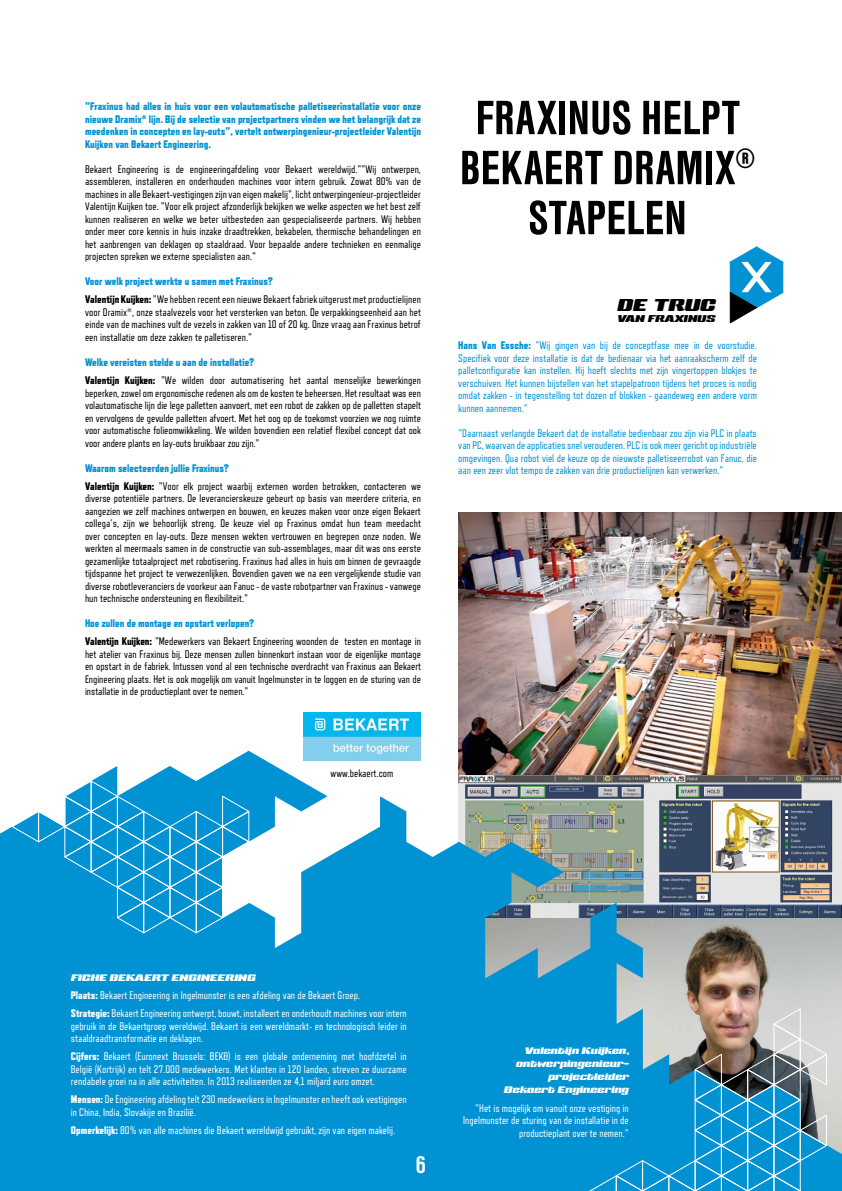
<style>
.page{position:relative;width:842px;height:1191px;background:#fff}
.page>*{position:absolute;margin:0;border:0;box-sizing:border-box;transform-origin:0 0}
.t1{font:700 50px/50px "Nimbus San Con";color:#000;text-align:center}
.t2{font:700 25px "Nimbus San Con";color:#fff}
.t3{font:500 20px "Sneakers Script";color:#000}
.t4{font:500 11.5px "Sneakers Script";color:#000}
.t5{font:11px/12.5px "Refrigerator Deluxe";color:#000;text-align:justify}
.t6{font:11px/12.5px "Refrigerator Deluxe";color:#fff}
.t7{font:11px/12.5px "Refrigerator Deluxe";color:#0092d3;text-align:justify}
.t8{font:800 11px/12.5px "Refrigerator Deluxe";color:#0092d3;text-align:justify}
.t9{font:500 11px/13px "Sneakers Script";color:#fff;text-align:right}
.s1{font-weight:800;color:#0092d3}
.s2{font-weight:800}
</style>
<div class="page">
<img style="left:458px;top:512px;width:384px;height:238px">
<svg style="left:0;top:750px;width:842px;height:441px;background:#439dc4"></svg>
<img style="left:303px;top:712px;width:117px;height:48px">
<svg style="left:11px;top:780px;width:238px;height:153px;background:#30a6db"></svg>
<svg style="left:589px;top:1008px;width:238px;height:183px;background:#469bc0"></svg>
<svg style="left:729px;top:246px;width:55px;height:78px"></svg>
<p class="t8" style="left:85px;top:100px;width:337px">"Fraxinus had alles in huis voor een volautomatische palletiseerinstallatie voor onze nieuwe Dramix® lijn. Bij de selectie van projectpartners vinden we het belangrijk dat ze meedenken in concepten en lay-outs", vertelt ontwerpingenieur-projectleider Valentijn Kuijken van Bekaert Engineering.</p>
<p class="t5" style="left:85px;top:163px;width:337px">Bekaert Engineering is de engineeringafdeling voor Bekaert wereldwijd.""Wij ontwerpen, assembleren, installeren en onderhouden machines voor intern gebruik. Zowat 80% van de machines in alle Bekaert-vestigingen zijn van eigen makelij", licht ontwerpingenieur-projectleider Valentijn Kuijken toe. "Voor elk project afzonderlijk bekijken we welke aspecten we het best zelf kunnen realiseren en welke we beter uitbesteden aan gespecialiseerde partners. Wij hebben onder meer core kennis in huis inzake draadtrekken, bekabelen, thermische behandelingen en het aanbrengen van deklagen op staaldraad. Voor bepaalde andere technieken en eenmalige projecten spreken we externe specialisten aan."</p>
<p class="t5" style="left:85px;top:272px;width:337px;line-height:18.2px"><span class="s1">Voor welk project werkte u samen met Fraxinus?<br></span><span class="s2">Valentijn Kuijken:</span> "We hebben recent een nieuwe Bekaert fabriek uitgerust met productielijnen</p>
<p class="t5" style="left:85px;top:306px;width:337px">voor Dramix®, onze staalvezels voor het versterken van beton. De verpakkingseenheid aan het einde van de machines vult de vezels in zakken van 10 of 20 kg. Onze vraag aan Fraxinus betrof een installatie om deze zakken te palletiseren."</p>
<p class="t5" style="left:85px;top:353px;width:337px;line-height:18.2px"><span class="s1">Welke vereisten stelde u aan de installatie?<br></span><span class="s2">Valentijn Kuijken:</span> "We wilden door automatisering het aantal menselijke bewerkingen</p>
<p class="t5" style="left:85px;top:386px;width:337px">beperken, zowel om ergonomische redenen als om de kosten te beheersen. Het resultaat was een volautomatische lijn die lege palletten aanvoert, met een robot de zakken op de palletten stapelt en vervolgens de gevulde palletten afvoert. Met het oog op de toekomst voorzien we nog ruimte voor automatische folieomwikkeling. We wilden bovendien een relatief flexibel concept dat ook voor andere plants en lay-outs bruikbaar zou zijn."</p>
<p class="t5" style="left:85px;top:458px;width:337px;line-height:18.2px"><span class="s1">Waarom selecteerden jullie Fraxinus?<br></span><span class="s2">Valentijn Kuijken:</span> "Voor elk project waarbij externen worden betrokken, contacteren we</p>
<p class="t5" style="left:85px;top:492px;width:337px">diverse potentiële partners. De leverancierskeuze gebeurt op basis van meerdere criteria, en aangezien we zelf machines ontwerpen en bouwen, en keuzes maken voor onze eigen Bekaert collega's, zijn we behoorlijk streng. De keuze viel op Fraxinus omdat hun team meedacht over concepten en lay-outs. Deze mensen wekten vertrouwen en begrepen onze noden. We werkten al meermaals samen in de constructie van sub-assemblages, maar dit was ons eerste gezamenlijke totaalproject met robotisering. Fraxinus had alles in huis om binnen de gevraagde tijdspanne het project te verwezenlijken. Bovendien gaven we na een vergelijkende studie van diverse robotleveranciers de voorkeur aan Fanuc - de vaste robotpartner van Fraxinus - vanwege hun technische ondersteuning en flexibiliteit."</p>
<p class="t5" style="left:85px;top:614px;width:337px;line-height:18.2px"><span class="s1">Hoe zullen de montage en opstart verlopen?<br></span><span class="s2">Valentijn Kuijken:</span> "Medewerkers van Bekaert Engineering woonden de testen en montage in</p>
<p class="t5" style="left:85px;top:648px;width:337px">het atelier van Fraxinus bij. Deze mensen zullen binnenkort instaan voor de eigenlijke montage en opstart in de fabriek. Intussen vond al een technische overdracht van Fraxinus aan Bekaert Engineering plaats. Het is ook mogelijk om vanuit Ingelmunster in te loggen en de sturing van de installatie in de productieplant over te nemen."</p>
<p class="t5" style="left:331px;top:767px;width:64px">www.bekaert.com</p>
<h1 class="t1" style="left:460px;top:93px;width:297px">FRAXINUS HELPT<br>BEKAERT DRAMIX<sup>®<br></sup>STAPELEN</h1>
<h3 class="t3" style="left:617px;top:293px;width:100px">DE TRUC</h3>
<p class="t4" style="left:617px;top:312px;width:100px">VAN FRAXINUS</p>
<p class="t7" style="left:458px;top:339px;width:300px"><span class="s2">Hans Van Essche:</span> "Wij gingen van bij de conceptfase mee in de voorstudie.<br>Specifiek voor deze installatie is dat de bedienaar via het aanraakscherm zelf de palletconfiguratie kan instellen. Hij hoeft slechts met zijn vingertoppen blokjes te verschuiven. Het kunnen bijstellen van het stapelpatroon tijdens het proces is nodig omdat zakken - in tegenstelling tot dozen of blokken - gaandeweg een andere vorm kunnen aannemen."</p>
<p class="t7" style="left:458px;top:426px;width:300px">"Daarnaast verlangde Bekaert dat de installatie bedienbaar zou zijn via PLC in plaats van PC, waarvan de applicaties snel verouderen. PLC is ook meer gericht op industriële omgevingen. Qua robot viel de keuze op de nieuwste palletiseerrobot van Fanuc, die aan een zeer vlot tempo de zakken van drie productielijnen kan verwerken."</p>
<p class="t9" style="left:71px;top:970px;width:186px">FICHE BEKAERT ENGINEERING</p>
<p class="t6" style="left:71px;top:986px;width:337px;line-height:18.2px"><span class="s2">Plaats:</span> Bekaert Engineering in Ingelmunster is een afdeling van de Bekaert Groep.<br><span class="s2">Strategie:</span> Bekaert Engineering ontwerpt, bouwt, installeert en onderhoudt machines voor intern</p>
<p class="t6" style="left:71px;top:1019px;width:337px">gebruik in de Bekaertgroep wereldwijd. Bekaert is een wereldmarkt- en technologisch leider in staaldraadtransformatie en deklagen.</p>
<p class="t6" style="left:71px;top:1050px;width:337px;text-align:justify"><span class="s2">Cijfers:</span> Bekaert (Euronext Brussels: BEKB) is een globale onderneming met hoofdzetel in België (Kortrijk) en telt 27.000 medewerkers. Met klanten in 120 landen, streven ze duurzame rendabele groei na in alle activiteiten. In 2013 realiseerden ze 4,1 miljard euro omzet.</p>
<p class="t6" style="left:71px;top:1093px;width:337px"><span class="s2">Mensen:</span> De Engineering afdeling telt 230 medewerkers in Ingelmunster en heeft ook vestigingen in China, India, Slovakije en Brazilië.</p>
<p class="t6" style="left:71px;top:1124px;width:326px"><span class="s2">Opmerkelijk:</span> 80% van alle machines die Bekaert wereldwijd gebruikt, zijn van eigen makelij.</p>
<h2 class="t2" style="left:416px;top:1150px;width:12px">6</h2>
<p class="t9" style="left:504px;top:1044px;width:126px">Valentijn Kuijken, ontwerpingenieur&shy;projectleider<br>Bekaert Engineering</p>
<p class="t6" style="left:463px;top:1101px;width:167px;text-align:right">"Het is mogelijk om vanuit onze vestiging in<br>Ingelmunster de sturing van de installatie in de productieplant over te nemen."</p>
</div>
